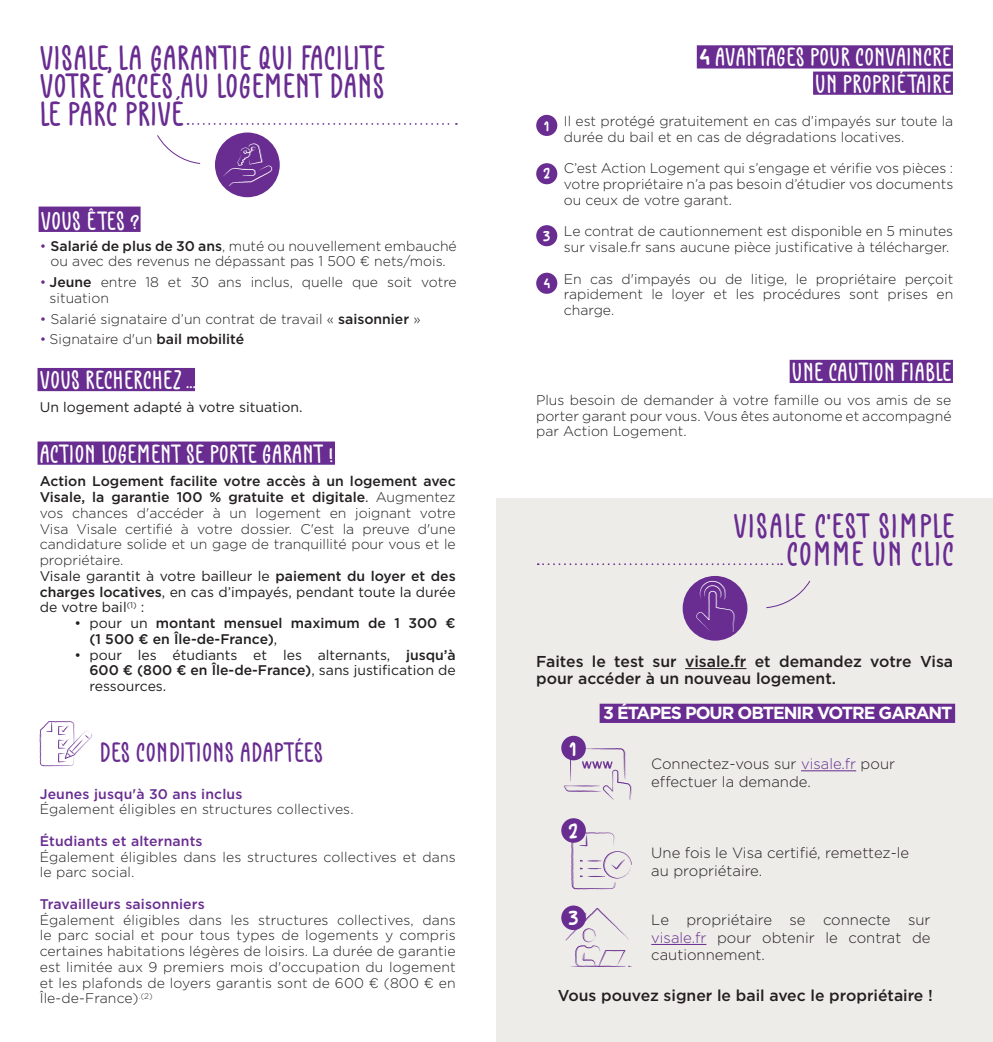
<style>
.page{position:relative;width:993px;height:1042px;background:#fff}
.page>*{position:absolute;margin:0;border:0;box-sizing:border-box;transform-origin:0 0}
.t1{font:35px/28px "Father Farmhouse Sans";color:#692c91}
.t2{font:31.5px "Father Farmhouse Sans";color:#fff}
.t3{font:28px "Father Farmhouse Sans";color:#692c91}
.t4{font:26.25px/26.2px "Father Farmhouse Sans";color:#fff;text-align:right}
.t5{font:22.75px/47.4px "Father Farmhouse Sans";color:#fff}
.t6{font:700 17.5px "Gotham";letter-spacing:-.06em;color:#fff}
.t7{font:500 15.75px/17.5px "Gotham";color:#231f20}
.t8{font:300 14.88px/17.5px "Gotham";color:#231f20}
.t9{font:300 14px/15.8px "Gotham";color:#231f20}
.t10{font:14px/15.8px "Gotham";color:#231f20;text-align:justify}
.t11{font:500 14px "Gotham";letter-spacing:.01em;color:#692c91}
.t12{font:500 14px/15.8px "Gotham";color:#231f20}
.s1{color:#692c91}
.s2{font-weight:500}
.s3{font-weight:400}
.s4{font-size:36.75px}
</style>
<div class="page">
<div style="left:496px;top:499px;width:496px;height:543px;background:#edece8"></div>
<svg style="left:187px;top:123px;width:270px;height:2px"></svg>
<hr style="left:685px;top:668px;width:61px;height:1px;background:#231f20">
<div style="left:696px;top:45px;width:256px;height:23px;background:#692c91"></div>
<div style="left:812px;top:72px;width:140px;height:23px;background:#692c91"></div>
<div style="left:789px;top:360px;width:163px;height:23px;background:#692c91"></div>
<div style="left:536px;top:115px;width:21px;height:21px;background:#692c91;border-radius:50%"></div>
<div style="left:536px;top:163px;width:21px;height:21px;background:#692c91;border-radius:50%"></div>
<div style="left:536px;top:225px;width:21px;height:21px;background:#692c91;border-radius:50%"></div>
<div style="left:536px;top:273px;width:21px;height:21px;background:#692c91;border-radius:50%"></div>
<svg style="left:537px;top:563px;width:244px;height:2px"></svg>
<div style="left:215px;top:132px;width:65px;height:65px;background:#692c91;border-radius:50%"></div>
<svg style="left:222px;top:142px;width:51px;height:44px"></svg>
<svg style="left:157px;top:135px;width:44px;height:29px"></svg>
<hr style="left:800px;top:770px;width:55px;height:1px;background:#692c91">
<svg style="left:563px;top:748px;width:68px;height:52px"></svg>
<div style="left:561px;top:736px;width:24px;height:24px;background:#692c91;border-radius:50%"></div>
<svg style="left:571px;top:832px;width:60px;height:57px"></svg>
<div style="left:561px;top:818px;width:24px;height:25px;background:#692c91;border-radius:50%"></div>
<hr style="left:651px;top:944px;width:55px;height:1px;background:#692c91">
<svg style="left:564px;top:908px;width:67px;height:59px"></svg>
<div style="left:561px;top:905px;width:24px;height:25px;background:#692c91;border-radius:50%"></div>
<div style="left:599px;top:704px;width:355px;height:19px;background:#692c91"></div>
<svg style="left:766px;top:580px;width:44px;height:28px"></svg>
<div style="left:682px;top:576px;width:65px;height:65px;background:#692c91;border-radius:50%"></div>
<svg style="left:696px;top:581px;width:38px;height:51px"></svg>
<div style="left:39px;top:207px;width:101px;height:25px;background:#692c91"></div>
<div style="left:37px;top:368px;width:158px;height:23px;background:#692c91"></div>
<div style="left:37px;top:441px;width:298px;height:24px;background:#692c91"></div>
<svg style="left:40px;top:721px;width:52px;height:45px"></svg>
<h1 class="t1" style="left:40px;top:43px;width:137px">VISALE, LA GARANTI</h1>
<h1 class="t1" style="left:40px;top:43px;width:347px;text-indent:199px">E QUI FACILITE<br>VOTRE ACCÈS AU LOGEMENT DANS<br>LE PARC PRIV É</h1>
<h3 class="t4" style="left:41px;top:207px;width:100px">VOUS ÊTES ?</h3>
<p class="t9" style="left:40px;top:237px;width:418px;text-align:center"><span class="s1">•</span> <span class="s2">Salarié de plus de 30 ans</span>, muté ou nouvellement embauché ou avec des revenus ne dépassant pas 1 500 € nets/mois.</p>
<p class="t9" style="left:50px;top:274px;width:408px;text-indent:-10px"><span class="s1">•</span> <span class="s2">Jeune</span> entre 18 et 30 ans inclus, quelle que soit votre situation</p>
<p class="t9" style="left:40px;top:310px;width:382px"><span class="s1">•</span> Salarié signataire d’un contrat de travail « <span class="s2">saisonnier</span> »</p>
<p class="t9" style="left:40px;top:331px;width:206px"><span class="s1">•</span> Signataire d'un <span class="s2">bail mobilité</span></p>
<h3 class="t4" style="left:40px;top:366px;width:157px">VOUS RECHERCHEZ ...</h3>
<p class="t10" style="left:40px;top:399px;width:264px">Un logement adapté à votre situation.</p>
<h3 class="t4" style="left:40px;top:440px;width:295px">ACTION LOGEMENT SE PORTE GARANT !</h3>
<p class="t9" style="left:40px;top:473px;width:417px"><span class="s2">Action Logement facilite votre accès à un logement avec Visale, la garantie 100 % gratuite et digitale</span><span class="s3">.</span> Augmentez vos chances d'accéder à un logement en joignant votre Visa Visale certifié à votre dossier. C'est la preuve d'une candidature solide et un gage de tranquillité pour vous et le propriétaire.<br><span class="s3">Visale garantit à votre bailleur le</span> <span class="s2">paiement du loyer et des charges locatives</span><span class="s3">, en cas d’impayés, pendant toute la durée de votre bail</span><sup>(1)</sup> <span class="s3">:</span></p>
<p class="t12" style="left:89px;top:615px;width:368px;text-indent:-15px"><span class="s3">• pour un</span> montant mensuel maximum de 1 300 € (1 500 € en Île-de-France)<span class="s3">,</span></p>
<p class="t10" style="left:89px;top:646px;width:368px;text-indent:-15px">• pour les étudiants et les alternants, <span class="s2">jusqu’à 600 € (800 € en Île-de-France)</span>, sans justification de ressources.</p>
<h3 class="t3" style="left:100px;top:738px;width:57px">DES CONDITIONS</h3>
<h3 class="t3" style="left:240px;top:738px;width:12px">ADAPT</h3>
<h3 class="t3" style="left:294px;top:738px;width:29px">ÉES</h3>
<p class="t11" style="left:40px;top:784px;width:204px">Jeunes jusqu'à 30 ans inclus</p>
<p class="t9" style="left:40px;top:801px;width:315px">Également éligibles en structures collectives.</p>
<p class="t11" style="left:40px;top:832px;width:164px">Étudiants et alternants</p>
<p class="t9" style="left:40px;top:848px;width:417px">Également éligibles dans les structures collectives et dans le parc social.</p>
<p class="t11" style="left:40px;top:895px;width:167px">Travailleurs saisonniers</p>
<p class="t9" style="left:40px;top:911px;width:417px;text-align:justify">Également éligibles dans les structures collectives, dans le parc social et pour tous types de logements y compris certaines habitations légères de loisirs. La durée de garantie est limitée aux 9 premiers mois d'occupation du logement et les plafonds de loyers garantis sont de 600 € (800 € en Île-de-France)<sup>.(2)</sup></p>
<h3 class="t5" style="left:543px;top:100px;width:9px">1<br>2</h3>
<h3 class="t5" style="left:542px;top:211px;width:9px;line-height:46.7px">3<br>4</h3>
<h3 class="t4" style="left:698px;top:44px;width:252px"><span class="s4">4</span> AVANTAGES POUR CONVAINCRE<br>UN PROPRIÉTAIRE</h3>
<p class="t9" style="left:563px;top:113px;width:391px">Il est protégé gratuitement en cas d’impayés sur toute la durée du bail et en cas de dégradations locatives.</p>
<p class="t9" style="left:563px;top:160px;width:391px;text-align:justify">C’est Action Logement qui s’engage et vérifie vos pièces : votre propriétaire n’a pas besoin d’étudier vos documents ou ceux de votre garant.</p>
<p class="t9" style="left:563px;top:223px;width:391px">Le contrat de cautionnement est disponible en 5 minutes sur visale.fr sans aucune pièce justificative à télécharger.</p>
<p class="t9" style="left:563px;top:270px;width:391px;text-align:justify">En cas d'impayés ou de litige, le propriétaire perçoit rapidement le loyer et les procédures sont prises en charge.</p>
<h3 class="t4" style="left:791px;top:358px;width:159px">UNE CAUTION FIABLE</h3>
<p class="t9" style="left:536px;top:392px;width:417px;text-align:justify">Plus besoin de demander à votre famille ou vos amis de se porter garant pour vous. Vous êtes autonome et accompagné par Action Logement.</p>
<h1 class="t1" style="left:733px;top:512px;width:159px">VISALE C'EST SIMPL</h1>
<h1 class="t1" style="left:786px;top:512px;width:169px;text-align:right">E<br>COMM E UN CLIC</h1>
<p class="t7" style="left:536px;top:652px;width:418px">Faites le test sur visale.fr et demandez votre Visa pour accéder à un nouveau logement.</p>
<h2 class="t2" style="left:569px;top:729px;width:9px">1</h2>
<h2 class="t2" style="left:568px;top:812px;width:12px">2</h2>
<h2 class="t2" style="left:568px;top:899px;width:12px">3</h2>
<p class="t6" style="left:603px;top:702px;width:351px">3 ÉTAPES POUR OBTENIR VOTRE GARANT</p>
<p class="t8" style="left:651px;top:755px;width:245px">Connectez-vous sur <span class="s1">visale.fr</span> pour effectuer la demande.</p>
<p class="t8" style="left:651px;top:844px;width:259px">Une fois le Visa certifié, remettez-le au propriétaire.</p>
<p class="t8" style="left:651px;top:911px;width:281px;text-align:justify">Le propriétaire se connecte sur <span class="s1">visale.fr</span> pour obtenir le contrat de cautionnement.</p>
<p class="t7" style="left:557px;top:986px;width:376px">Vous pouvez signer le bail avec le propriétaire !</p>
</div>
